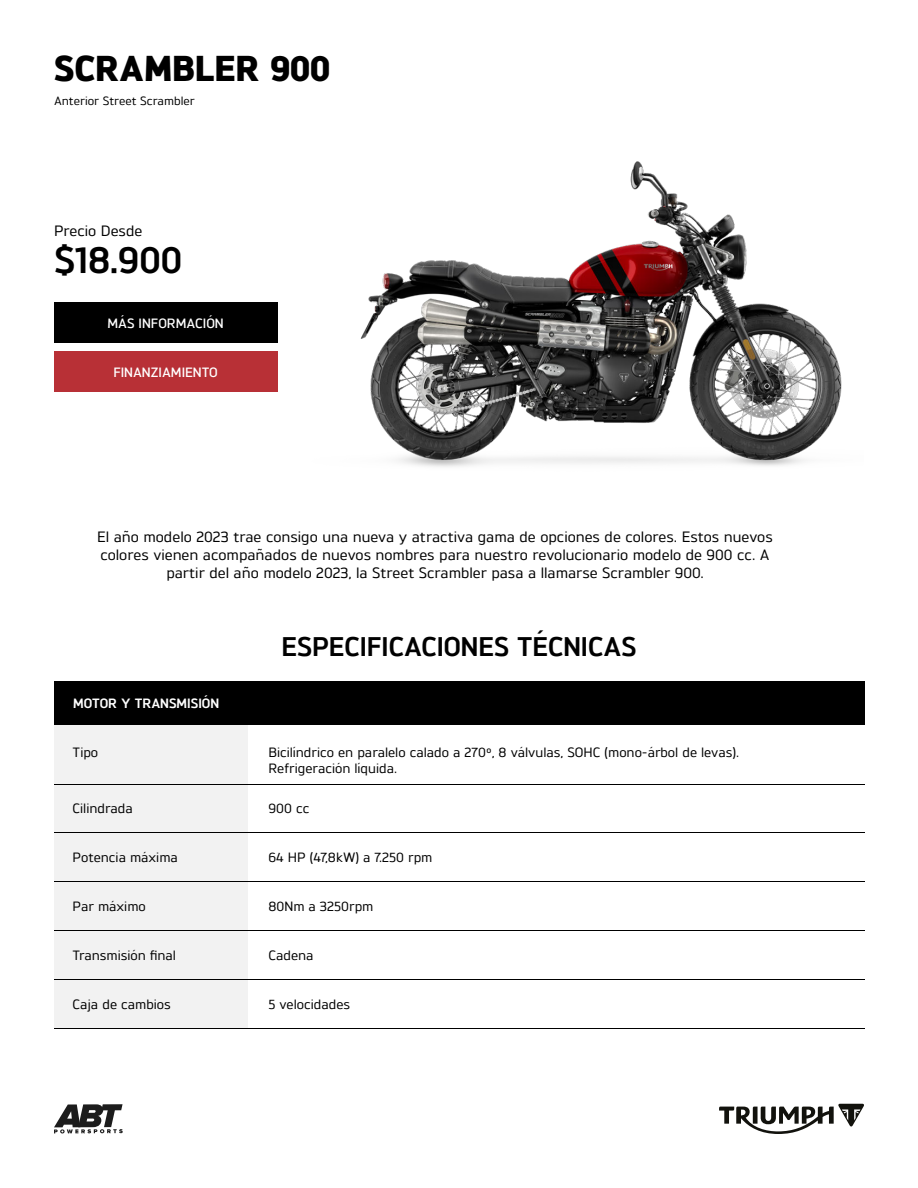
<style>
.page{position:relative;width:918px;height:1188px;background:#fff}
.page>*{position:absolute;margin:0;border:0;box-sizing:border-box;transform-origin:0 0}
.t1{font:700 37.5px "Triumph Brokman";color:#000}
.t2{font:800 36px "Triumph Brokman";letter-spacing:.01em;color:#000}
.t3{font:700 27px "Triumph Brokman";color:#000}
.t4{font:500 15px/18px "Triumph Brokman";color:#000;text-align:center}
.t5{font:500 13.5px/16.2px "Triumph Brokman";color:#000}
.t6{font:600 13.5px "Triumph Brokman";color:#fff}
.t7{font:700 13.5px "Triumph Brokman";color:#fff}
.t8{font:500 12px "Triumph Brokman";color:#000}
</style>
<div class="page">
<svg style="left:54px;top:1104px;width:69px;height:30px"></svg>
<svg style="left:719px;top:1104px;width:145px;height:30px"></svg>
<div style="left:54px;top:303px;width:223px;height:40px;background:#000"></div>
<div style="left:54px;top:352px;width:223px;height:40px;background:#b83036"></div>
<div style="left:54px;top:681px;width:810px;height:44px;background:#000"></div>
<div style="left:54px;top:725px;width:194px;height:303px;background:#f2f2f2"></div>
<hr style="left:54px;top:784px;width:810px;height:1px;background:#000">
<hr style="left:54px;top:833px;width:810px;height:1px;background:#000">
<hr style="left:54px;top:882px;width:810px;height:1px;background:#000">
<hr style="left:54px;top:930px;width:810px;height:1px;background:#000">
<hr style="left:54px;top:979px;width:810px;height:1px;background:#000">
<hr style="left:54px;top:1028px;width:810px;height:1px;background:#000">
<img style="left:360px;top:161px;width:482px;height:306px">
<h2 class="t2" style="left:54px;top:48px;width:278px">SCRAMBLER 900</h2>
<p class="t8" style="left:54px;top:96px;width:142px">Anterior Street Scrambler</p>
<p class="t4" style="left:54px;top:222px;width:90px">Precio Desde</p>
<h1 class="t1" style="left:54px;top:238px;width:130px">$18.900</h1>
<p class="t6" style="left:107px;top:315px;width:118px">MÁS INFORMACIÓN</p>
<p class="t6" style="left:113px;top:364px;width:106px">FINANZIAMIENTO</p>
<p class="t4" style="left:97px;top:528px;width:677px">El año modelo 2023 trae consigo una nueva y atractiva gama de opciones de colores. Estos nuevos colores vienen acompañados de nuevos nombres para nuestro revolucionario modelo de 900 cc. A partir del año modelo 2023, la Street Scrambler pasa a llamarse Scrambler 900.</p>
<p class="t7" style="left:73px;top:696px;width:148px">MOTOR Y TRANSMISIÓN</p>
<h3 class="t3" style="left:282px;top:631px;width:356px">ESPECIFICACIONES TÉCNICAS</h3>
<p class="t5" style="left:73px;top:745px;width:27px">Tipo</p>
<p class="t5" style="left:269px;top:745px;width:472px">Bicilíndrico en paralelo calado a 270º, 8 válvulas, SOHC (mono-árbol de levas).<br>Refrigeración líquida.</p>
<p class="t5" style="left:73px;top:802px;width:62px">Cilindrada</p>
<p class="t5" style="left:269px;top:802px;width:42px">900 cc</p>
<p class="t5" style="left:73px;top:851px;width:107px">Potencia máxima</p>
<p class="t5" style="left:269px;top:851px;width:165px">64 HP (47,8kW) a 7.250 rpm</p>
<p class="t5" style="left:73px;top:899px;width:75px">Par máximo</p>
<p class="t5" style="left:269px;top:899px;width:106px">80Nm a 3250rpm</p>
<p class="t5" style="left:73px;top:948px;width:105px">Transmisión final</p>
<p class="t5" style="left:269px;top:948px;width:47px">Cadena</p>
<p class="t5" style="left:73px;top:997px;width:100px">Caja de cambios</p>
<p class="t5" style="left:269px;top:997px;width:83px">5 velocidades</p>
</div>
